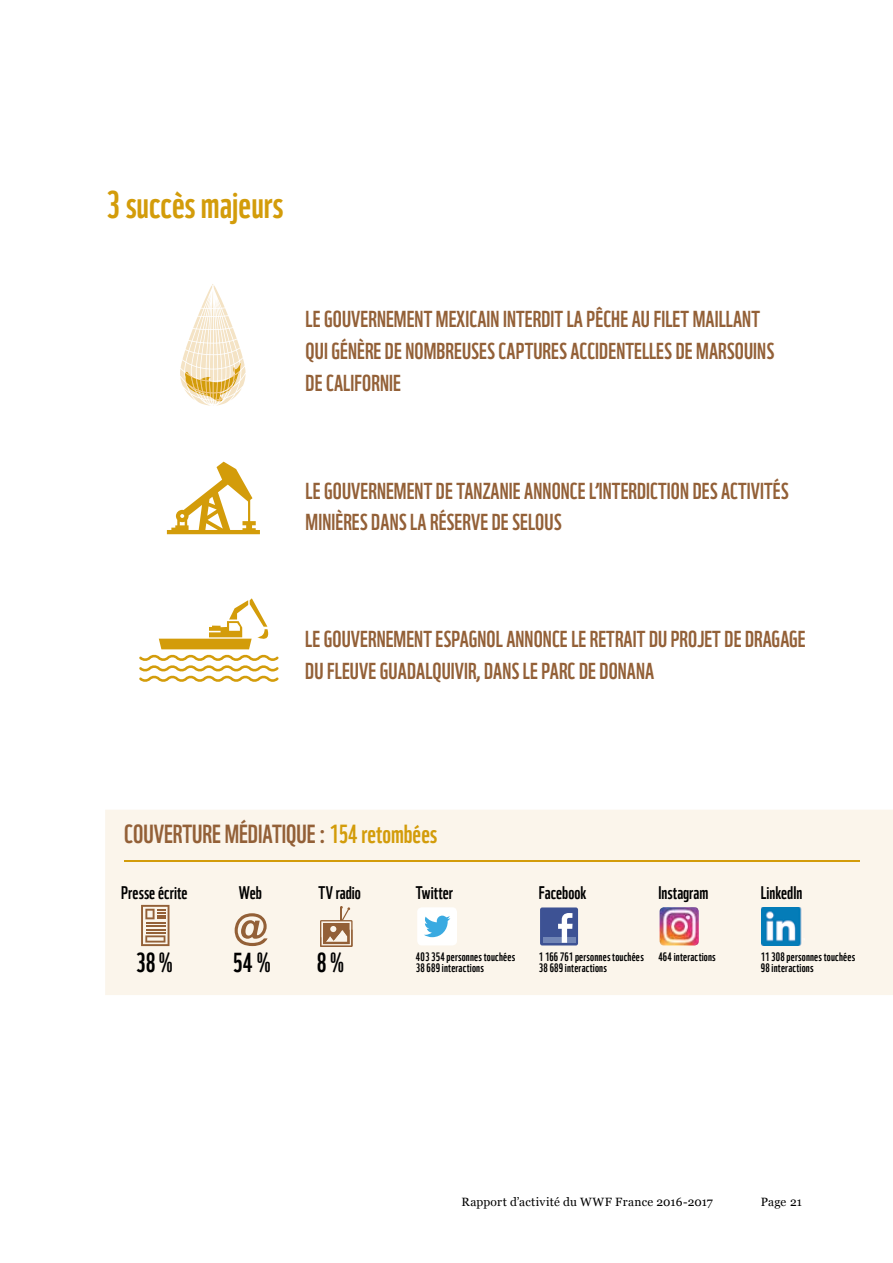
<style>
.page{position:relative;width:893px;height:1263px;background:#fff}
.page>*{position:absolute;margin:0;border:0;box-sizing:border-box;transform-origin:0 0}
.t1{font:37.5px "WWF";color:#d39c0a}
.t2{font:26.7px "WWF";color:#000}
.t3{font:25.5px "WWF";color:#936037}
.t4{font:22.5px/31.5px "WWF";letter-spacing:.005em;color:#936037}
.t5{font:17.85px "WWF";color:#000}
.t6{font:12px "Georgia";letter-spacing:.01em;color:#000}
.t7{font:11.85px/11.4px "WWF";letter-spacing:.015em;color:#000}
.s1{color:#d39c0a}
</style>
<div class="page">
<div style="left:105px;top:810px;width:788px;height:185px;background:#fbf5eb"></div>
<div style="left:540px;top:907px;width:38px;height:38px;background:#3d5294;border-radius:2px"></div>
<div style="left:543px;top:937px;width:32px;height:6px;background:#7286b6"></div>
<svg style="left:558px;top:913px;width:14px;height:30px"></svg>
<div style="left:417px;top:907px;width:40px;height:38px;background:#fff;border-radius:5px"></div>
<svg style="left:424px;top:916px;width:26px;height:21px"></svg>
<img style="left:761px;top:907px;width:44px;height:38px">
<img style="left:660px;top:907px;width:39px;height:38px">
<svg style="left:320px;top:906px;width:33px;height:41px"></svg>
<svg style="left:235px;top:913px;width:33px;height:33px"></svg>
<svg style="left:141px;top:905px;width:28px;height:41px"></svg>
<hr style="left:124px;top:860px;width:735px;height:2px;background:#d39c0a">
<svg style="left:167px;top:462px;width:93px;height:72px"></svg>
<svg style="left:180px;top:284px;width:66px;height:122px"></svg>
<svg style="left:139px;top:598px;width:140px;height:84px"></svg>
<h1 class="t1" style="left:106px;top:175px;width:179px">3 succès majeurs</h1>
<p class="t4" style="left:306px;top:301px;width:470px">LE GOUVERNEMENT MEXICAIN INTERDIT LA PÊCHE AU FILET MAILLANT<br>QUI GÉNÈRE DE NOMBREUSES CAPTURES ACCIDENTELLES DE MARSOUINS<br>DE CALIFORNIE</p>
<p class="t4" style="left:306px;top:473px;width:484px">LE GOUVERNEMENT DE TANZANIE ANNONCE L’INTERDICTION DES ACTIVITÉS<br>MINIÈRES DANS LA RÉSERVE DE SELOUS</p>
<p class="t4" style="left:305px;top:621px;width:502px">LE GOUVERNEMENT ESPAGNOL ANNONCE LE RETRAIT DU PROJET DE DRAGAGE<br>DU FLEUVE GUADALQUIVIR, DANS LE PARC DE DONANA</p>
<p class="t3" style="left:124px;top:814px;width:314px">COUVERTURE MÉDIATIQUE : <span class="s1">154 retombées</span></p>
<p class="t5" style="left:121px;top:879px;width:68px">Presse écrite</p>
<p class="t5" style="left:239px;top:879px;width:25px">Web</p>
<p class="t5" style="left:318px;top:879px;width:44px">TV radio</p>
<p class="t2" style="left:136px;top:941px;width:38px">38 %</p>
<p class="t2" style="left:233px;top:941px;width:39px">54 %</p>
<p class="t2" style="left:317px;top:941px;width:29px">8 %</p>
<p class="t5" style="left:416px;top:879px;width:39px">Twitter</p>
<p class="t5" style="left:539px;top:879px;width:49px">Facebook</p>
<p class="t5" style="left:658px;top:879px;width:52px">Instagram</p>
<p class="t5" style="left:761px;top:879px;width:43px">LinkedIn</p>
<p class="t7" style="left:416px;top:950px;width:101px">403 354 personnes touchées<br>38 689 interactions</p>
<p class="t7" style="left:761px;top:950px;width:96px">11 308 personnes touchées<br>98 interactions</p>
<p class="t7" style="left:539px;top:950px;width:178px">1 166 761 personnes touchées 464 interactions<br>38 689 interactions</p>
<p class="t6" style="left:461px;top:1194px;width:253px">Rapport d’activité du WWF France 2016-2017</p>
<p class="t6" style="left:761px;top:1194px;width:43px">Page 21</p>
</div>
